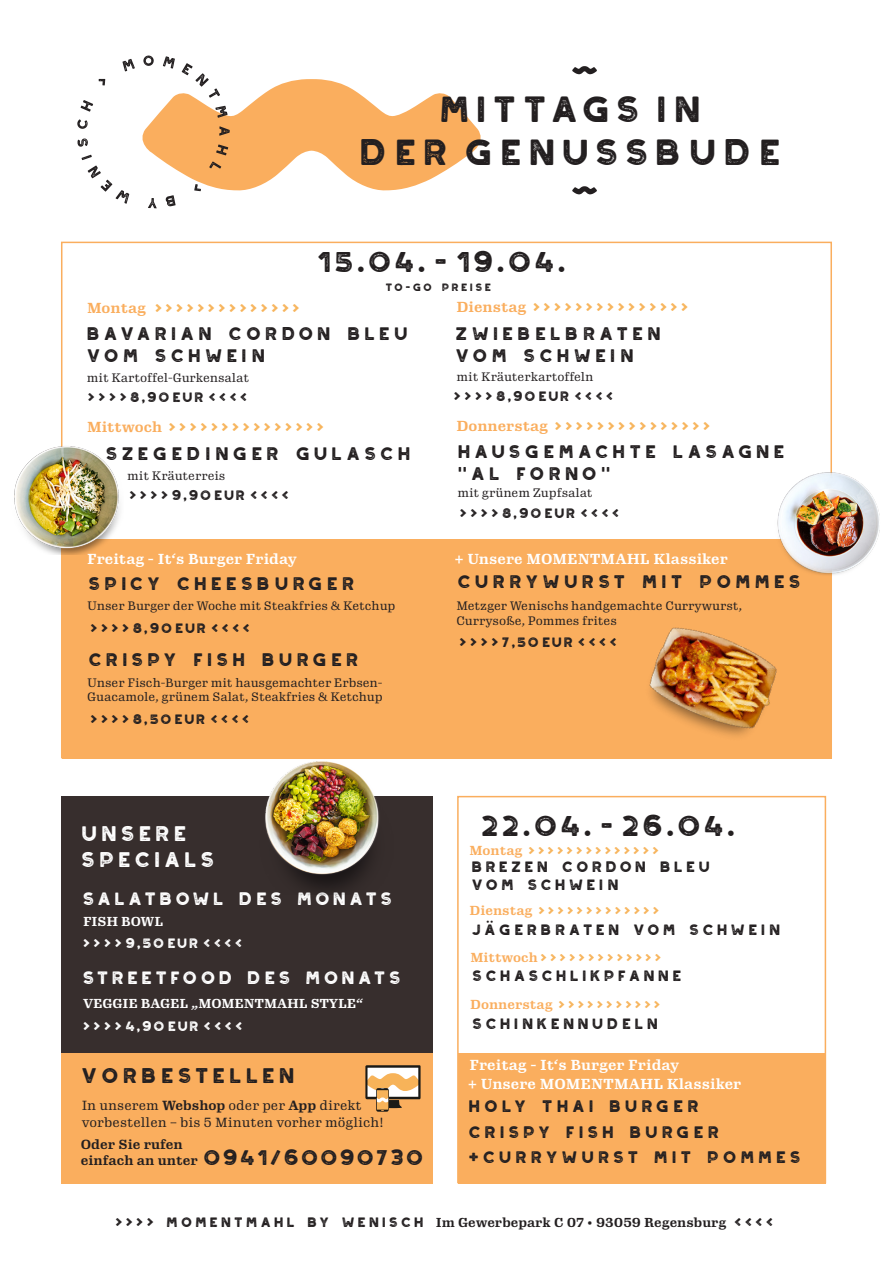
<style>
.page{position:relative;width:893px;height:1263px;background:#fff}
.page>*{position:absolute;margin:0;border:0;box-sizing:border-box;transform-origin:0 0}
.Einf__Abs{font:36px "Tofino Grunge";letter-spacing:-.05em;color:#231f20}
.Einf__Abs-2{font:28.5px "Tofino Grunge";letter-spacing:-.14em;color:#231f20}
.Einf__Abs-3{font:21px/25.2px "Tofino Grunge";letter-spacing:-.04em;color:#fff}
.Einf__Abs-4{font:21px "Tofino Grunge";letter-spacing:-.14em;color:#231f20}
.Einf__Abs-5{font:21px "Tofino Grunge";letter-spacing:-.04em;color:#231f20}
.t1{font:18px/21.6px "Tofino Grunge";color:#231f20}
.Einf__Abs-6{font:17.7px "Tofino Grunge";letter-spacing:-.04em;color:#fff}
.t2{font:16.5px "Tofino Grunge";letter-spacing:.01em;color:#231f20}
.t3{font:14.85px "Tofino Grunge";color:#231f20}
.Einf__Abs-7{font:700 14.25px "Gimlet Micro Narrow";color:#fff}
.t4{font:13.5px "Tofino Grunge";letter-spacing:-.12em;color:#231f20}
.Einf__Abs-8{font:13.5px "Tofino Grunge";color:#f7b359}
.t5{font:13.5px "Tofino Grunge";letter-spacing:-.12em;color:#fff}
.Einf__Abs-9{font:12.9px/16.5px "Gimlet Micro Narrow";color:#231f20}
.Einf__Abs-10{font:700 12.9px "Gimlet Micro Narrow";color:#231f20}
.Einf__Abs-11{font:700 12.75px "Gimlet Micro Narrow";color:#231f20}
.t6{font:700 12.75px "Gimlet Micro Narrow";letter-spacing:-.01em;color:#fff}
.Einf__Abs-12{font:12.15px "Tofino Grunge";color:#f7b359}
.t7{font:12px/14.4px "Gimlet Micro Narrow";letter-spacing:-.01em;color:#231f20}
.t8{font:10.5px "Tofino Grunge";color:#231f20}
.s1{font-family:"Gimlet Micro Narrow";font-weight:700;font-size:14.25px;color:#faae5e}
.s2{font-size:11.4px;color:#fff}
.s3{font-weight:700}
.s4{font-family:"Gimlet Micro Narrow";font-weight:700;font-size:12.9px;color:#faae5e}
.s5{font-family:"Tofino Grunge";font-weight:400;font-size:13.5px}
</style>
<div class="page">
<div style="left:62px;top:539px;width:769px;height:219px;background:#faae5e"></div>
<div style="left:62px;top:1053px;width:371px;height:130px;background:#faae5e"></div>
<div style="left:458px;top:1053px;width:368px;height:130px;background:#faae5e"></div>
<img style="left:777px;top:466px;width:103px;height:114px">
<img style="left:14px;top:440px;width:106px;height:114px">
<svg style="left:99px;top:79px;width:6px;height:6px"></svg>
<svg style="left:122px;top:59px;width:13px;height:13px"></svg>
<svg style="left:142px;top:56px;width:339px;height:152px"></svg>
<svg style="left:88px;top:166px;width:41px;height:38px"></svg>
<svg style="left:82px;top:155px;width:10px;height:5px"></svg>
<svg style="left:77px;top:138px;width:11px;height:9px"></svg>
<svg style="left:77px;top:119px;width:11px;height:10px"></svg>
<svg style="left:81px;top:100px;width:12px;height:12px"></svg>
<svg style="left:572px;top:66px;width:25px;height:8px"></svg>
<svg style="left:572px;top:186px;width:25px;height:8px"></svg>
<svg style="left:365px;top:1065px;width:56px;height:47px"></svg>
<img style="left:624px;top:627px;width:178px;height:132px">
<div style="left:62px;top:797px;width:371px;height:256px;background:#372e2d"></div>
<img style="left:247px;top:758px;width:153px;height:133px">
<p class="Einf__Abs" style="left:441px;top:84px;width:271px">MITTAGS IN</p>
<p class="Einf__Abs" style="left:361px;top:128px;width:431px">DER GENUSSBUDE</p>
<p class="Einf__Abs-2" style="left:319px;top:242px;width:257px">15.04. - 19.04.</p>
<p class="t8" style="left:386px;top:280px;width:109px">TO-GO PREISE</p>
<p class="t1" style="left:88px;top:322px;width:327px">BAVARIAN CORDON BLEU<br>VOM SCHWEIN</p>
<p class="Einf__Abs-8" style="left:87px;top:299px;width:218px"><span class="s1">Montag</span> &gt;&gt;&gt;&gt;&gt;&gt;&gt;&gt;&gt;&gt;&gt;&gt;&gt;&gt;</p>
<p class="Einf__Abs-8" style="left:456px;top:298px;width:237px"><span class="s1">Dienstag</span> &gt;&gt;&gt;&gt;&gt;&gt;&gt;&gt;&gt;&gt;&gt;&gt;&gt;&gt;&gt;</p>
<p class="t1" style="left:457px;top:322px;width:211px">ZWIEBELBRATEN</p>
<p class="t1" style="left:457px;top:343px;width:184px">VOM SCHWEIN</p>
<p class="t7" style="left:87px;top:369px;width:164px">mit Kartoffel-Gurkensalat</p>
<p class="t7" style="left:457px;top:368px;width:138px">mit Kräuterkartoffeln</p>
<p class="t4" style="left:89px;top:388px;width:173px">&gt;&gt;&gt;&gt;8,90EUR&lt;&lt;&lt;&lt;<span class="s2">&lt;</span></p>
<p class="t4" style="left:454px;top:387px;width:173px">&gt;&gt;&gt;&gt;8,90EUR&lt;&lt;&lt;&lt;<span class="s2">&lt;</span></p>
<p class="Einf__Abs-8" style="left:87px;top:418px;width:242px"><span class="s1">Mittwoch</span> &gt;&gt;&gt;&gt;&gt;&gt;&gt;&gt;&gt;&gt;&gt;&gt;&gt;&gt;&gt;</p>
<p class="Einf__Abs-8" style="left:456px;top:417px;width:259px"><span class="s1">Donnerstag</span> &gt;&gt;&gt;&gt;&gt;&gt;&gt;&gt;&gt;&gt;&gt;&gt;&gt;&gt;&gt;</p>
<p class="t1" style="left:107px;top:442px;width:310px">SZEGEDINGER GULASCH</p>
<p class="t7" style="left:127px;top:468px;width:100px">mit Kräuterreis</p>
<p class="t4" style="left:130px;top:486px;width:173px">&gt;&gt;&gt;&gt;9,90EUR&lt;&lt;&lt;&lt;<span class="s2">&lt;</span></p>
<p class="t1" style="left:459px;top:440px;width:332px">HAUSGEMACHTE LASAGNE "AL FORNO"</p>
<p class="t7" style="left:457px;top:485px;width:137px">mit grünem Zupfsalat</p>
<p class="t4" style="left:460px;top:504px;width:173px">&gt;&gt;&gt;&gt;8,90EUR&lt;&lt;&lt;&lt;<span class="s2">&lt;</span></p>
<p class="Einf__Abs-7" style="left:87px;top:549px;width:211px">Freitag - It‘s Burger Friday</p>
<p class="Einf__Abs-7" style="left:454px;top:549px;width:275px">+ Unsere MOMENTMAHL Klassiker</p>
<p class="t1" style="left:89px;top:572px;width:272px">SPICY CHEESBURGER</p>
<p class="t1" style="left:459px;top:570px;width:349px">CURRYWURST MIT POMMES</p>
<p class="t7" style="left:87px;top:598px;width:310px">Unser Burger der Woche mit Steakfries &amp; Ketchup</p>
<p class="t7" style="left:456px;top:598px;width:287px">Metzger Wenischs handgemachte Currywurst,</p>
<p class="t7" style="left:456px;top:612px;width:162px">Currysoße, Pommes frites</p>
<p class="t4" style="left:91px;top:619px;width:164px">&gt;&gt;&gt;&gt;8,90EUR&lt;&lt;&lt;&lt;</p>
<p class="t1" style="left:89px;top:648px;width:276px">CRISPY FISH BURGER</p>
<p class="t7" style="left:87px;top:674px;width:297px">Unser Fisch-Burger mit hausgemachter Erbsen-<br>Guacamole, grünem Salat, Steakfries &amp; Ketchup</p>
<p class="t4" style="left:91px;top:709px;width:163px">&gt;&gt;&gt;&gt;8,50EUR&lt;&lt;&lt;&lt;</p>
<p class="Einf__Abs-3" style="left:83px;top:820px;width:139px">UNSERE<br>SPECIALS</p>
<p class="Einf__Abs-6" style="left:84px;top:886px;width:315px">SALATBOWL DES MONATS</p>
<p class="t6" style="left:83px;top:913px;width:82px">FISH BOWL</p>
<p class="t5" style="left:84px;top:934px;width:164px">&gt;&gt;&gt;&gt;9,50EUR&lt;&lt;&lt;&lt;</p>
<p class="Einf__Abs-6" style="left:84px;top:966px;width:323px">STREETFOOD DES MONATS</p>
<p class="t6" style="left:83px;top:995px;width:282px">VEGGIE BAGEL „MOMENTMAHL STYLE“</p>
<p class="t5" style="left:84px;top:1016px;width:164px">&gt;&gt;&gt;&gt;4,90EUR&lt;&lt;&lt;&lt;</p>
<p class="Einf__Abs-5" style="left:83px;top:1061px;width:219px">VORBESTELLEN</p>
<p class="Einf__Abs-9" style="left:82px;top:1096px;width:304px">In unserem <span class="s3">Webshop</span> oder per <span class="s3">App</span> direkt vorbestellen – bis 5 Minuten vorher möglich!</p>
<p class="Einf__Abs-10" style="left:81px;top:1135px;width:104px">Oder Sie rufen</p>
<p class="Einf__Abs-10" style="left:81px;top:1151px;width:119px">einfach an unter</p>
<p class="Einf__Abs-4" style="left:204px;top:1143px;width:227px">0941/60090730</p>
<p class="t4" style="left:460px;top:633px;width:162px">&gt;&gt;&gt;&gt;7,50EUR&lt;&lt;&lt;&lt;</p>
<p class="Einf__Abs-2" style="left:483px;top:806px;width:263px">22.04. - 26.04.</p>
<p class="Einf__Abs-12" style="left:470px;top:842px;width:194px"><span class="s4">Montag</span> &gt;&gt;&gt;&gt;&gt;&gt;&gt;&gt;&gt;&gt;&gt;&gt;&gt;&gt;</p>
<p class="t3" style="left:472px;top:856px;width:243px">BREZEN CORDON BLEU</p>
<p class="t3" style="left:472px;top:874px;width:152px">VOM SCHWEIN</p>
<p class="t3" style="left:472px;top:919px;width:314px">JÄGERBRATEN VOM SCHWEIN</p>
<p class="t3" style="left:473px;top:965px;width:214px">SCHASCHLIKPFANNE</p>
<p class="t3" style="left:473px;top:1013px;width:190px">SCHINKENNUDELN</p>
<p class="Einf__Abs-12" style="left:470px;top:902px;width:195px"><span class="s4">Dienstag</span> &gt;&gt;&gt;&gt;&gt;&gt;&gt;&gt;&gt;&gt;&gt;&gt;&gt;</p>
<p class="Einf__Abs-12" style="left:470px;top:949px;width:196px"><span class="s4">Mittwoch</span> &gt;&gt;&gt;&gt;&gt;&gt;&gt;&gt;&gt;&gt;&gt;&gt;&gt;</p>
<p class="Einf__Abs-12" style="left:470px;top:996px;width:195px"><span class="s4">Donnerstag</span> &gt;&gt;&gt;&gt;&gt;&gt;&gt;&gt;&gt;&gt;&gt;</p>
<p class="Einf__Abs-7" style="left:469px;top:1055px;width:211px">Freitag - It‘s Burger Friday</p>
<p class="Einf__Abs-7" style="left:468px;top:1073px;width:275px">+ Unsere MOMENTMAHL Klassiker</p>
<p class="t2" style="left:469px;top:1095px;width:236px">HOLY THAI BURGER</p>
<p class="t2" style="left:469px;top:1120px;width:256px">CRISPY FISH BURGER</p>
<p class="t2" style="left:469px;top:1146px;width:338px">+CURRYWURST MIT POMMES</p>
<p class="Einf__Abs-11" style="left:116px;top:1214px;width:662px"><span class="s5">&gt;&gt;&gt;&gt; MOMENTMAHL BY WENISCH</span> Im Gewerbepark C 07 • 93059 Regensburg <span class="s5">&lt;&lt;&lt;&lt;</span></p>
</div>
